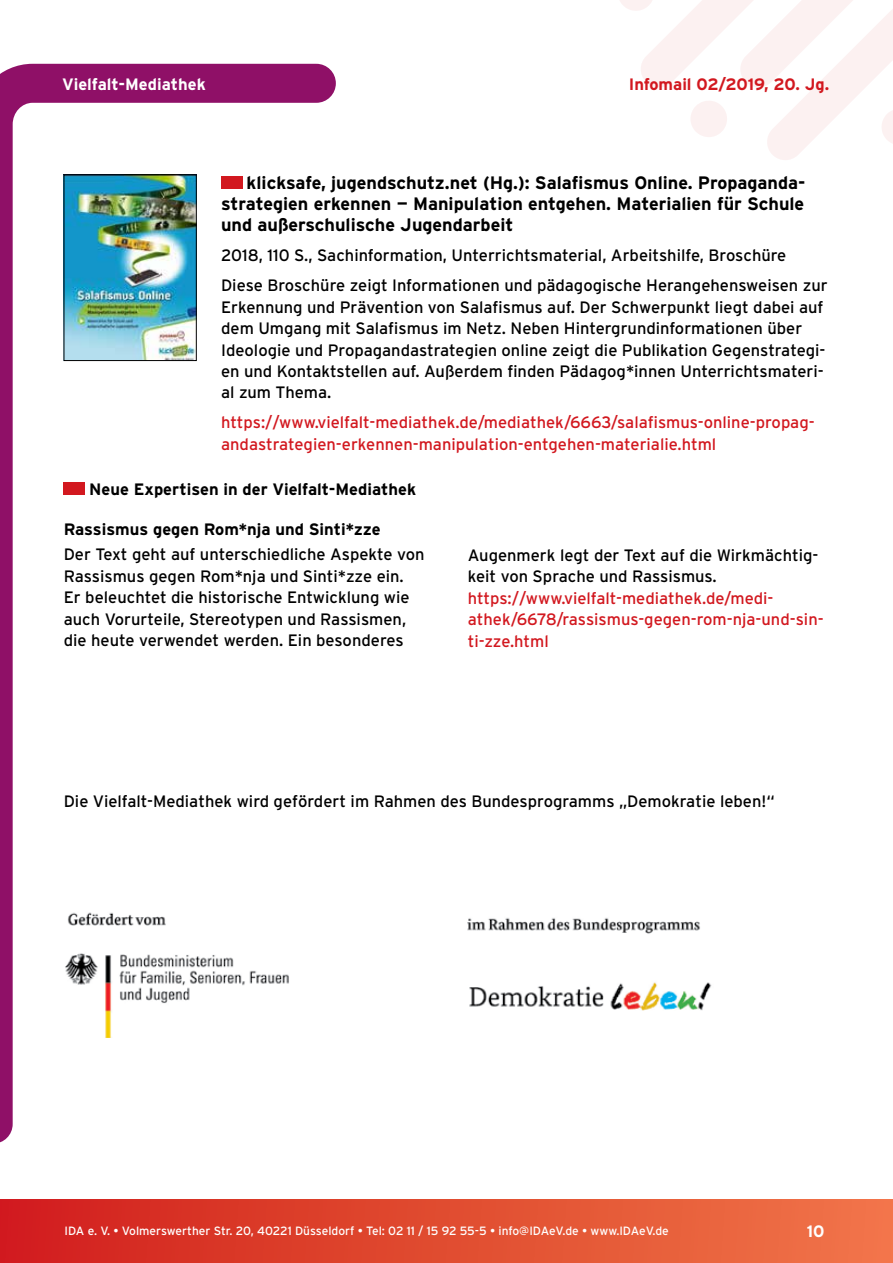
<style>
.page{position:relative;width:893px;height:1263px;background:#fff}
.page>*{position:absolute;margin:0;border:0;box-sizing:border-box;transform-origin:0 0}
.t1{font:700 18px/21px "Interstate";color:#000;text-align:justify}
.t2{font:16.5px/21.5px "Interstate";color:#000}
.t3{font:16.5px/21.5px "Interstate";color:#d2181f}
.t4{font:700 16.5px "Interstate";color:#000}
.t5{font:700 16.5px "Interstate";color:#d2181f}
.t6{font:700 16.5px "Interstate";color:#fff}
.t7{font:12px "Interstate";color:#fff}
</style>
<div class="page">
<svg style="left:0;top:64px;width:336px;height:1079px"></svg>
<div style="left:0;top:1199px;width:893px;height:64px;background:linear-gradient(to right,#d11f1c,#f17748)"></div>
<svg style="left:620px;top:0;width:273px;height:160px"></svg>
<img style="left:64px;top:905px;width:241px;height:132px">
<img style="left:468px;top:918px;width:244px;height:92px">
<img style="left:66px;top:177px;width:128px;height:182px">
<div style="left:64px;top:483px;width:21px;height:12px;background:#d2181f"></div>
<div style="left:221px;top:177px;width:21px;height:12px;background:#d2181f"></div>
<p class="t6" style="left:62px;top:74px;width:145px">Vielfalt-Mediathek</p>
<p class="t5" style="left:629px;top:74px;width:202px">Infomail 02/2019, 20. Jg.</p>
<p class="t1" style="left:221px;top:172px;width:586px;text-indent:26px">klicksafe, jugendschutz.net (Hg.): Salafismus Online. Propaganda&shy;strategien erkennen — Manipulation entgehen. Materialien für Schule und außerschulische Jugendarbeit</p>
<p class="t2" style="left:221px;top:240px;width:608px;line-height:30px">2018, 110 S., Sachinformation, Unterrichtsmaterial, Arbeitshilfe, Broschüre<br>Diese Broschüre zeigt Informationen und pädagogische Herangehensweisen zur</p>
<p class="t2" style="left:221px;top:296px;width:606px">Erkennung und Prävention von Salafismus auf. Der Schwerpunkt liegt dabei auf dem Umgang mit Salafismus im Netz. Neben Hintergrundinformationen über Ideologie und Propagandastrategien online zeigt die Publikation Gegenstrategi&shy;en und Kontaktstellen auf. Außerdem finden Pädagog*innen Unterrichtsmateri&shy;al zum Thema.</p>
<p class="t3" style="left:221px;top:412px;width:595px">https://www.vielfalt-mediathek.de/mediathek/6663/salafismus-online-propag&shy;andastrategien-erkennen-manipulation-entgehen-materialie.html</p>
<p class="t4" style="left:89px;top:480px;width:328px">Neue Expertisen in der Vielfalt-Mediathek</p>
<p class="t4" style="left:64px;top:519px;width:318px">Rassismus gegen Rom*nja und Sinti*zze</p>
<p class="t2" style="left:64px;top:544px;width:362px">Der Text geht auf unterschiedliche Aspekte von Rassismus gegen Rom*nja und Sinti*zze ein.<br>Er beleuchtet die historische Entwicklung wie auch Vorurteile, Stereotypen und Rassismen, die heute verwendet werden. Ein besonderes</p>
<p class="t2" style="left:468px;top:544px;width:352px">Augenmerk legt der Text auf die Wirkmächtig&shy;keit von Sprache und Rassismus.</p>
<p class="t3" style="left:468px;top:587px;width:357px">https://www.vielfalt-mediathek.de/medi&shy;athek/6678/rassismus-gegen-rom-nja-und-sin&shy;ti-zze.html</p>
<p class="t2" style="left:64px;top:790px;width:712px">Die Vielfalt-Mediathek wird gefördert im Rahmen des Bundesprogramms „Demokratie leben!“</p>
<p class="t7" style="left:65px;top:1224px;width:606px">IDA e. V. • Volmerswerther Str. 20, 40221 Düsseldorf • Tel: 02 11 / 15 92 55-5 • info@IDAeV.de • www.IDAeV.de</p>
<p class="t6" style="left:807px;top:1222px;width:19px">10</p>
</div>
